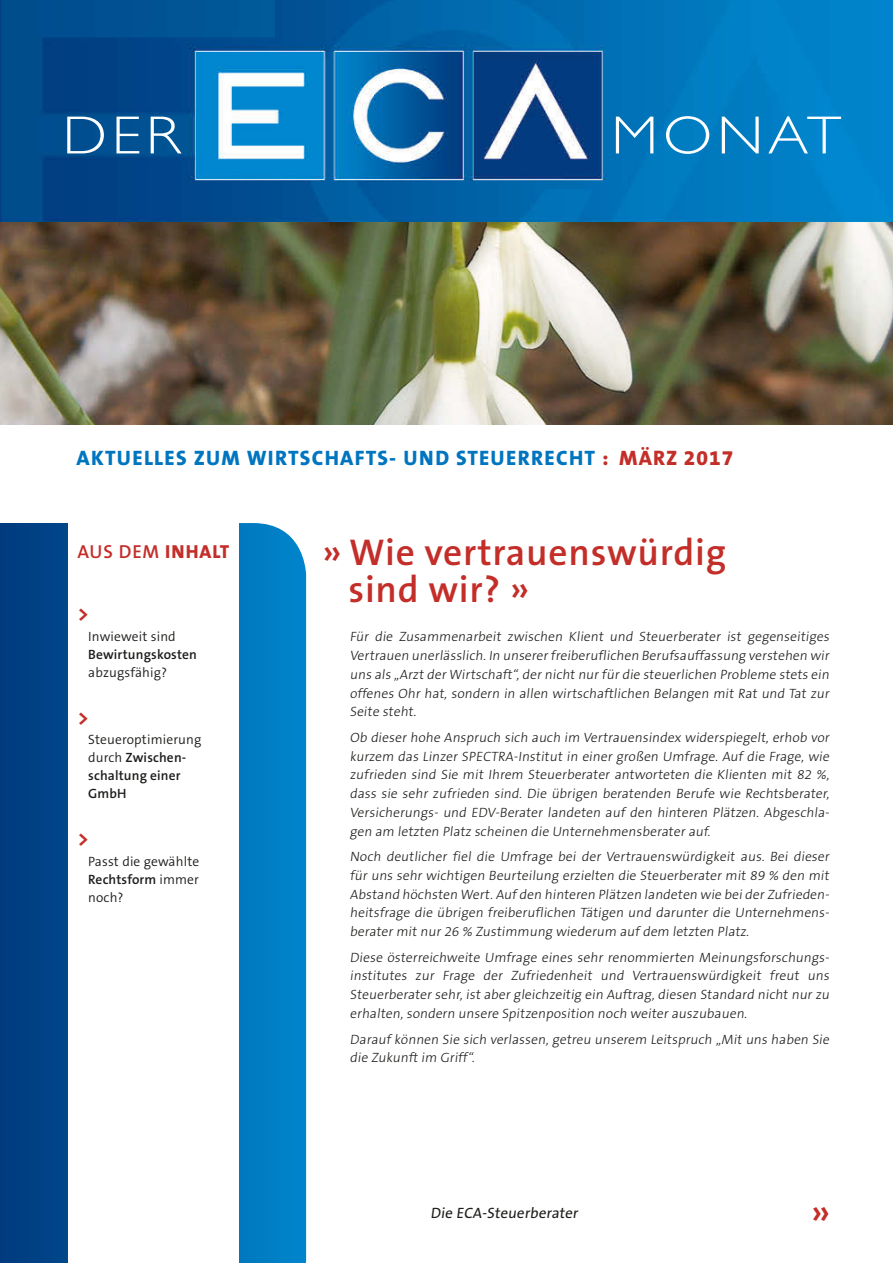
<style>
.page{position:relative;width:893px;height:1263px;background:#fff}
.page>*{position:absolute;margin:0;border:0;box-sizing:border-box;transform-origin:0 0}
.t1{font:300 54px "Gill Sans";letter-spacing:.08em;color:#fff;scale:1.11 1}
.t2{font:600 37.5px "The Sans B6";letter-spacing:.02em;color:#c32e29}
.t3{font:800 21px "The Sans B8";letter-spacing:.06em;color:#0075bf}
.t4{font:800 21px "The Sans B8";letter-spacing:.05em;color:#c32e29}
.t5{font:700 21px "The Sans B7";color:#c32e29}
.t6{font:600 18.9px "The Sans B6";letter-spacing:.045em;color:#c32e29}
.t7{font:15px "The Sans B5 Plain";color:#1d1d1b}
.t8{font:300 13.5px/18.8px "The Sans B3";letter-spacing:.01em;color:#1d1d1b;text-align:justify}
.t9{font:300 13.5px/18px "The Sans B4";letter-spacing:.01em;color:#1d1d1b}
.t10{font:600 13.5px "The Sans B6";letter-spacing:.01em;color:#1d1d1b}
.s1{color:#c32e29}
.s2{font-family:"The Sans B8";font-weight:800}
.s3{font-family:"The Sans B6";font-weight:600}
</style>
<div class="page">
<img style="left:0;top:0;width:893px;height:425px">
<img style="left:0;top:523px;width:306px;height:740px">
<div style="left:68px;top:514px;width:170px;height:749px;background:#fff"></div>
<p class="t1" style="left:63px;top:105px;width:108px">DER</p>
<p class="t1" style="left:611px;top:105px;width:209px">MONAT</p>
<p class="t3" style="left:77px;top:447px;width:534px">AKTUELLES ZUM WIRTSCHAFTS- UND STEUERRECHT <span class="s1">:</span></p>
<p class="t4" style="left:619px;top:447px;width:116px">MÄRZ 2017</p>
<p class="t6" style="left:78px;top:542px;width:153px">AUS DEM <span class="s2">INHALT</span></p>
<p class="t5" style="left:78px;top:603px;width:13px">&gt;</p>
<p class="t9" style="left:88px;top:628px;width:89px">Inwieweit sind</p>
<p class="t10" style="left:88px;top:647px;width:110px">Bewirtungskosten</p>
<p class="t9" style="left:88px;top:664px;width:80px">abzugsfähig?</p>
<p class="t5" style="left:78px;top:707px;width:13px">&gt;</p>
<p class="t9" style="left:88px;top:732px;width:115px">Steueroptimierung durch <span class="s3">Zwischen-</span></p>
<p class="t10" style="left:88px;top:769px;width:94px">schaltung einer</p>
<p class="t10" style="left:88px;top:787px;width:40px">GmbH</p>
<p class="t5" style="left:78px;top:828px;width:13px">&gt;</p>
<p class="t9" style="left:88px;top:853px;width:113px;text-align:justify">Passt die gewählte <span class="s3">Rechtsform</span> immer noch?</p>
<p class="t2" style="left:322px;top:533px;width:406px">» Wie vertrauenswürdig</p>
<p class="t2" style="left:348px;top:570px;width:182px">sind wir? »</p>
<p class="t8" style="left:350px;top:628px;width:483px">Für die Zusammenarbeit zwischen Klient und Steuerberater ist gegenseitiges Vertrauen unerlässlich.In unserer freiberuflichen Berufsauffassung verstehen wir uns als „Arzt der Wirtschaft“, der nicht nur für die steuerlichen Probleme stets ein offenes Ohr hat, sondern in allen wirtschaftlichen Belangen mit Rat und Tat zur Seite steht.</p>
<p class="t8" style="left:350px;top:729px;width:483px">Ob dieser hohe Anspruch sich auch im Vertrauensindex widerspiegelt, erhob vor kurzem das Linzer SPECTRA-Institut in einer großen Umfrage. Auf die Frage, wie zufrieden sind Sie mit Ihrem Steuerberater antworteten die Klienten mit 82 %, dass sie sehr zufrieden sind. Die übrigen beratenden Berufe wie Rechtsberater, Versicherungs- und EDV-Berater landeten auf den hinteren Plätzen. Abgeschla&shy;gen am letzten Platz scheinen die Unternehmensberater auf.</p>
<p class="t8" style="left:350px;top:848px;width:483px">Noch deutlicher fiel die Umfrage bei der Vertrauenswürdigkeit aus. Bei dieser für uns sehr wichtigen Beurteilung erzielten die Steuerberater mit 89 % den mit Abstand höchsten Wert. Auf den hinteren Plätzen landeten wie bei der Zufrieden&shy;heitsfrage die übrigen freiberuflichen Tätigen und darunter die Unternehmens&shy;berater mit nur 26 % Zustimmung wiederum auf dem letzten Platz.</p>
<p class="t8" style="left:350px;top:949px;width:483px">Diese österreichweite Umfrage eines sehr renommierten Meinungsforschungs&shy;institutes zur Frage der Zufriedenheit und Vertrauenswürdigkeit freut uns Steuerberater sehr, ist aber gleichzeitig ein Auftrag, diesen Standard nicht nur zu erhalten, sondern unsere Spitzenposition noch weiter auszubauen.</p>
<p class="t8" style="left:350px;top:1030px;width:483px">Darauf können Sie sich verlassen, getreu unserem Leitspruch „Mit uns haben Sie die Zukunft im Griff“.</p>
<p class="t7" style="left:431px;top:1205px;width:151px">Die ECA-Steuerberater</p>
<p class="t2" style="left:811px;top:1193px;width:21px">»</p>
</div>
